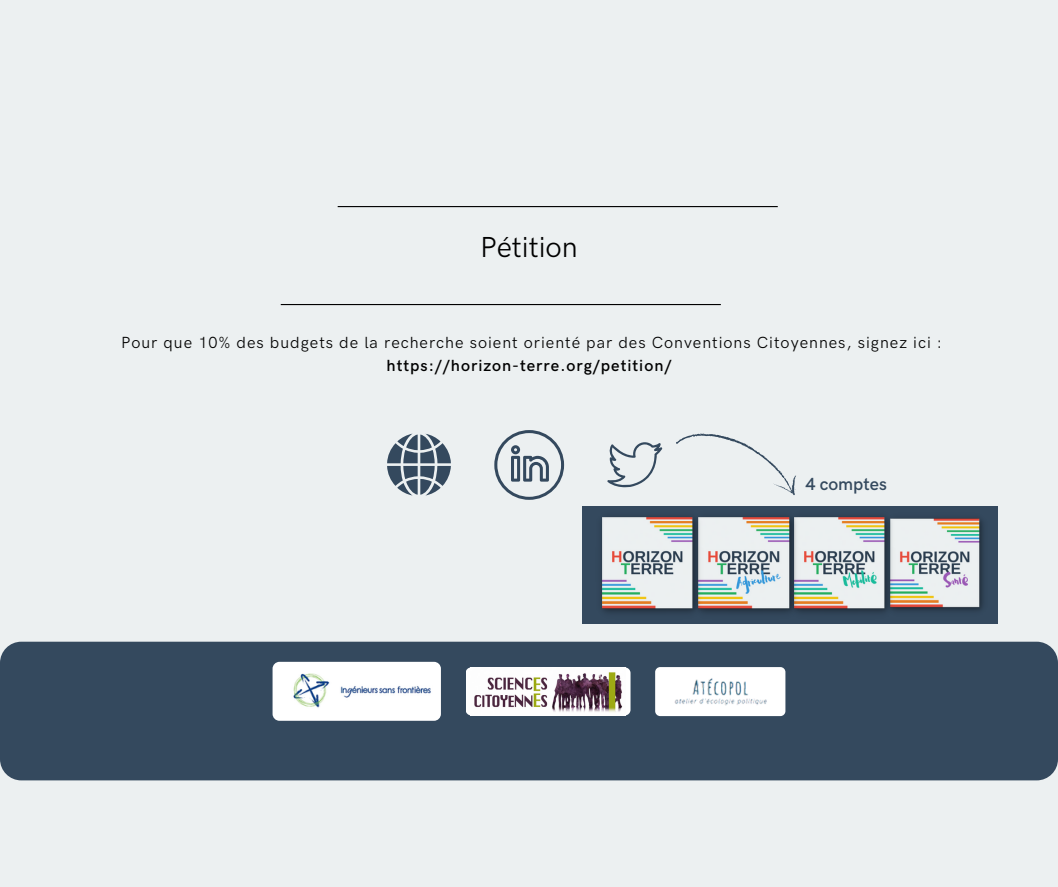
<style>
.page{position:relative;width:1058px;height:887px;background:#fff}
.page>*{position:absolute;margin:0;border:0;box-sizing:border-box;transform-origin:0 0}
.t1{font:28.95px "HK Grotesk Pro";color:#000}
.t2{font:600 17.55px "HK Grotesk Pro";color:#34495e}
.t3{font:16.2px "HK Grotesk Pro";letter-spacing:.06em;color:#000}
.t4{font:600 16.2px "HK Grotesk Pro";letter-spacing:.06em;color:#000}
</style>
<div class="page">
<div style="left:0;top:0;width:1058px;height:886px;background:#ecf0f1"></div>
<hr style="left:338px;top:206px;width:439px;height:1px;background:#000">
<hr style="left:281px;top:304px;width:440px;height:1px;background:#000">
<div style="left:0;top:641px;width:1057px;height:139px;background:#34495e;border-radius:21px"></div>
<div style="left:655px;top:667px;width:130px;height:49px;background:#fff;border-radius:5px"></div>
<img style="left:670px;top:667px;width:100px;height:39px">
<div style="left:465px;top:667px;width:165px;height:48px;background:#fff;border-radius:6px"></div>
<img style="left:474px;top:672px;width:149px;height:41px">
<div style="left:272px;top:661px;width:169px;height:59px;background:#fff;border-radius:7px"></div>
<img style="left:293px;top:673px;width:138px;height:35px">
<svg style="left:494px;top:430px;width:70px;height:70px"></svg>
<svg style="left:387px;top:433px;width:64px;height:62px"></svg>
<div style="left:582px;top:506px;width:415px;height:117px;background:#34495e"></div>
<img style="left:896px;top:518px;width:87px;height:93px">
<img style="left:801px;top:516px;width:95px;height:97px">
<img style="left:704px;top:516px;width:97px;height:97px">
<img style="left:601px;top:516px;width:103px;height:97px">
<svg style="left:607px;top:442px;width:55px;height:45px"></svg>
<svg style="left:676px;top:433px;width:120px;height:62px"></svg>
<h1 class="t1" style="left:480px;top:231px;width:99px">Pétition</h1>
<p class="t3" style="left:121px;top:333px;width:822px">Pour que 10% des budgets de la recherche soient orienté par des Conventions Citoyennes, signez ici :</p>
<p class="t4" style="left:386px;top:356px;width:286px">https://horizon-terre.org/petition/</p>
<p class="t2" style="left:805px;top:474px;width:83px">4 comptes</p>
</div>
